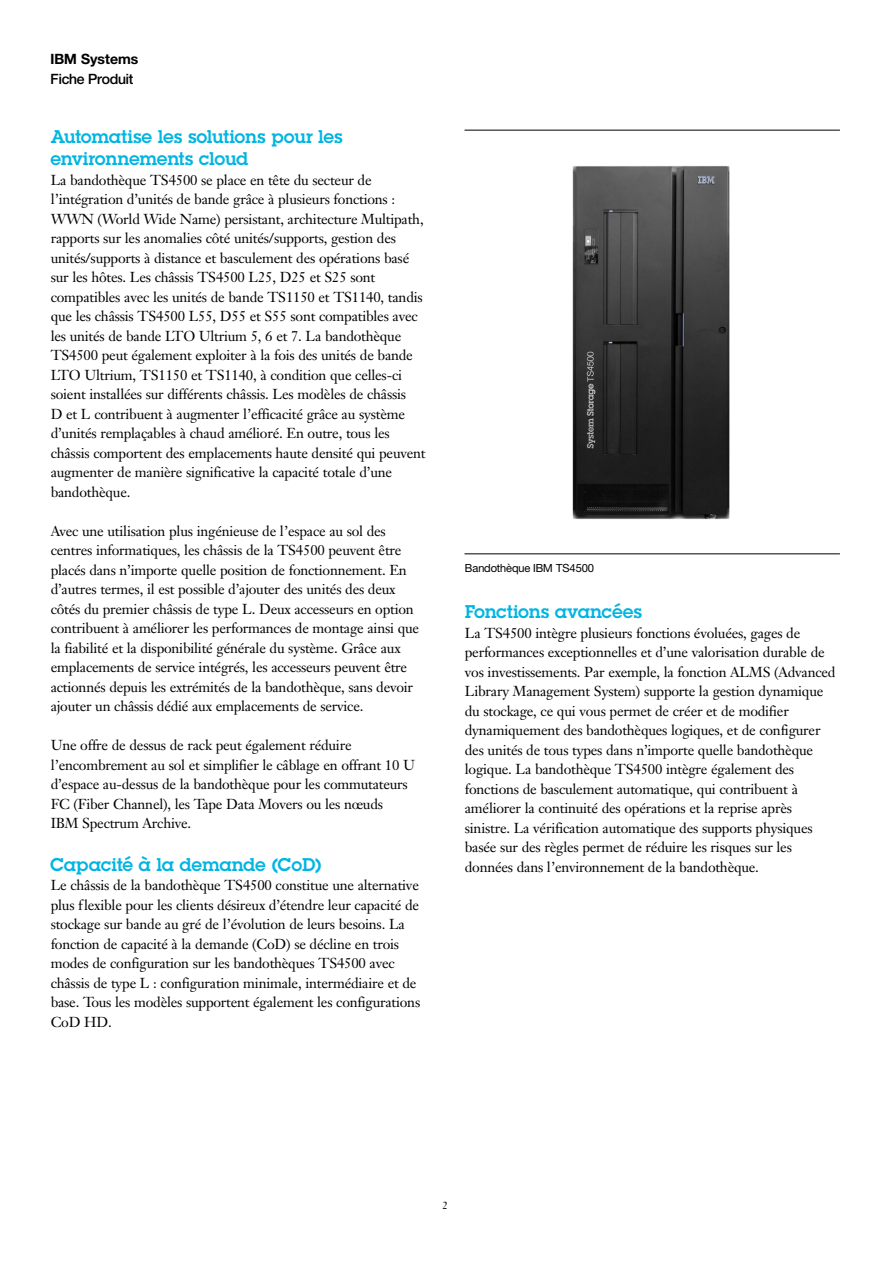
<style>
.page{position:relative;width:894px;height:1263px;background:#fff}
.page>*{position:absolute;margin:0;border:0;box-sizing:border-box;transform-origin:0 0}
.t1{font:600 18px/22.5px "Lubalinfor IBM";color:#00b5e2}
.t2{font:14.25px/19.5px "Janson Text LT Pro";letter-spacing:-.015em;color:#000}
.t3{font:500 14.25px "Helv Neuefor IBM";letter-spacing:-.01em;color:#000}
.t4{font:700 14.25px "Helv Neuefor IBM";color:#000}
.t5{font:11.25px "Helv Neuefor IBM";letter-spacing:-.005em;color:#000}
.t6{font:10.5px "Janson Text LT Pro";color:#000}
</style>
<div class="page">
<hr style="left:465px;top:553px;width:375px;height:1px;background:#000">
<img style="left:572px;top:166px;width:158px;height:354px">
<hr style="left:465px;top:130px;width:375px;height:1px;background:#000">
<p class="t4" style="left:51px;top:50px;width:89px">IBM Systems</p>
<p class="t3" style="left:51px;top:70px;width:85px">Fiche Produit</p>
<h2 class="t1" style="left:51px;top:125px;width:294px">Automatise les solutions pour les environnements cloud</h2>
<p class="t2" style="left:51px;top:170px;width:376px">La bandothèque TS4500 se place en tête du secteur de l’intégration d’unités de bande grâce à plusieurs fonctions :<br>WWN (World Wide Name) persistant, architecture Multipath, rapports sur les anomalies côté unités/supports, gestion des unités/supports à distance et basculement des opérations basé sur les hôtes. Les châssis TS4500 L25, D25 et S25 sont compatibles avec les unités de bande TS1150 et TS1140, tandis que les châssis TS4500 L55, D55 et S55 sont compatibles avec les unités de bande LTO Ultrium 5, 6 et 7. La bandothèque TS4500 peut également exploiter à la fois des unités de bande LTO Ultrium, TS1150 et TS1140, à condition que celles-ci soient installées sur différents châssis. Les modèles de châssis<br>D et L contribuent à augmenter l’efficacité grâce au système d’unités remplaçables à chaud amélioré. En outre, tous les châssis comportent des emplacements haute densité qui peuvent augmenter de manière significative la capacité totale d’une bandothèque.</p>
<p class="t2" style="left:51px;top:521px;width:370px">Avec une utilisation plus ingénieuse de l’espace au sol des centres informatiques, les châssis de la TS4500 peuvent être placés dans n’importe quelle position de fonctionnement. En d’autres termes, il est possible d’ajouter des unités des deux côtés du premier châssis de type L. Deux accesseurs en option contribuent à améliorer les performances de montage ainsi que la fiabilité et la disponibilité générale du système. Grâce aux emplacements de service intégrés, les accesseurs peuvent être actionnés depuis les extrémités de la bandothèque, sans devoir ajouter un châssis dédié aux emplacements de service.</p>
<p class="t2" style="left:51px;top:736px;width:366px">Une offre de dessus de rack peut également réduire l’encombrement au sol et simplifier le câblage en offrant 10 U d’espace au-dessus de la bandothèque pour les commutateurs FC (Fiber Channel), les Tape Data Movers ou les nœuds<br>IBM Spectrum Archive.</p>
<h2 class="t1" style="left:51px;top:853px;width:272px">Capacité à la demande (CoD)</h2>
<p class="t2" style="left:51px;top:875px;width:371px">Le châssis de la bandothèque TS4500 constitue une alternative plus flexible pour les clients désireux d’étendre leur capacité de stockage sur bande au gré de l’évolution de leurs besoins. La fonction de capacité à la demande (CoD) se décline en trois modes de configuration sur les bandothèques TS4500 avec châssis de type L : configuration minimale, intermédiaire et de base. Tous les modèles supportent également les configurations CoD HD.</p>
<p class="t5" style="left:465px;top:561px;width:131px">Bandothèque IBM TS4500</p>
<h2 class="t1" style="left:465px;top:601px;width:179px">Fonctions avancées</h2>
<p class="t2" style="left:465px;top:623px;width:372px">La TS4500 intègre plusieurs fonctions évoluées, gages de performances exceptionnelles et d’une valorisation durable de vos investissements. Par exemple, la fonction ALMS (Advanced Library Management System) supporte la gestion dynamique du stockage, ce qui vous permet de créer et de modifier dynamiquement des bandothèques logiques, et de configurer des unités de tous types dans n’importe quelle bandothèque logique. La bandothèque TS4500 intègre également des fonctions de basculement automatique, qui contribuent à améliorer la continuité des opérations et la reprise après sinistre. La vérification automatique des supports physiques basée sur des règles permet de réduire les risques sur les données dans l’environnement de la bandothèque.</p>
<p class="t6" style="left:443px;top:1199px;width:7px">2</p>
</div>
